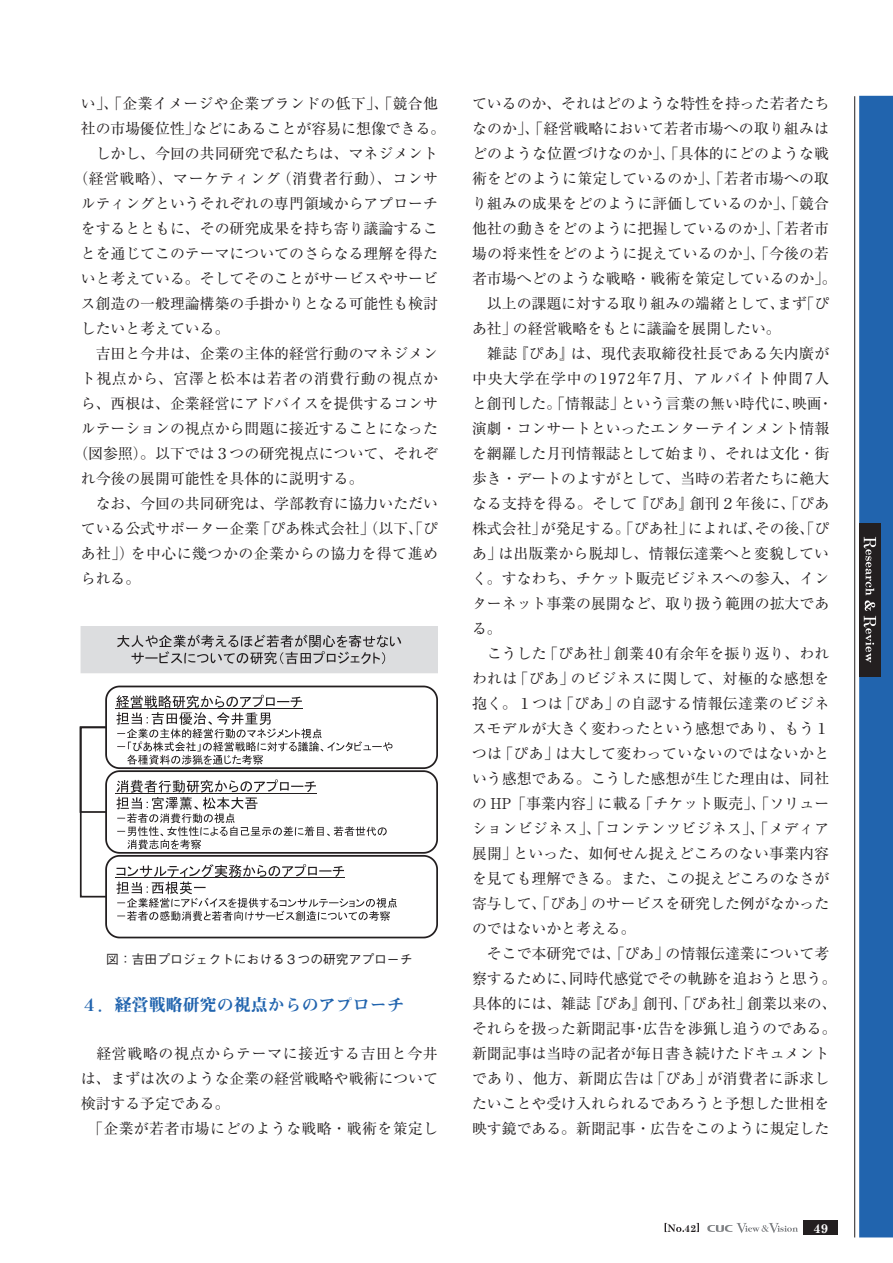
<style>
.page{position:relative;width:893px;height:1263px;background:#fff}
.page>*{position:absolute;margin:0;border:0;box-sizing:border-box;transform-origin:0 0}
.t1{font:16.95px "Midashi Min Pro MA31";color:#2164ae}
.t2{font:14.85px/25px "Ryumin Pro";color:#231f20}
.t3{font:14.85px/25px "Ryumin Pro";letter-spacing:.025em;color:#231f20}
.t4{font:14.85px "Ryumin Pro";letter-spacing:.035em;color:#231f20}
.t5{font:14.85px "Ryumin Pro";letter-spacing:.05em;color:#231f20}
.t6{font:500 12.75px "Gothic BBB Pro";color:#231f20}
.t7{font:700 12.75px "Century Schoolbook";color:#fff}
.t8{font:700 10.05px "Century Schoolbook";color:#231f20}
</style>
<div class="page">
<svg style="left:665px;top:1223px;width:19px;height:9px"></svg>
<svg style="left:696px;top:1223px;width:3px;height:9px"></svg>
<div style="left:804px;top:1220px;width:34px;height:15px;background:#231f20"></div>
<svg style="left:707px;top:1223px;width:91px;height:10px"></svg>
<hr style="left:854px;top:96px;width:1px;height:1141px;background:#231f20">
<svg style="left:859px;top:96px;width:34px;height:1141px;background:#2460a4"></svg>
<svg style="left:81px;top:626px;width:357px;height:47px;background:#c9c9cb"></svg>
<svg style="left:80px;top:686px;width:358px;height:252px"></svg>
<p class="t3" style="left:81px;top:90px;width:359px">い」、「企業イメージや企業ブランドの低下」、「競合他</p>
<p class="t2" style="left:81px;top:115px;width:366px">社の市場優位性」などにあることが容易に想像できる。</p>
<p class="t2" style="left:81px;top:140px;width:359px">　しかし、今回の共同研究で私たちは、マネジメント</p>
<p class="t4" style="left:73px;top:167px;width:366px">（経営戦略）、マーケティング（消費者行動）、コンサ</p>
<p class="t2" style="left:81px;top:190px;width:359px">ルティングというそれぞれの専門領域からアプローチ</p>
<p class="t2" style="left:81px;top:215px;width:359px">をするとともに、その研究成果を持ち寄り議論するこ</p>
<p class="t2" style="left:81px;top:240px;width:359px">とを通じてこのテーマについてのさらなる理解を得た</p>
<p class="t2" style="left:81px;top:265px;width:359px">いと考えている。そしてそのことがサービスやサービ</p>
<p class="t2" style="left:81px;top:290px;width:359px">ス創造の一般理論構築の手掛かりとなる可能性も検討</p>
<p class="t2" style="left:81px;top:315px;width:150px">したいと考えている。</p>
<p class="t2" style="left:81px;top:340px;width:359px">　吉田と今井は、企業の主体的経営行動のマネジメン</p>
<p class="t5" style="left:81px;top:367px;width:359px">ト視点から、宮澤と松本は若者の消費行動の視点か</p>
<p class="t2" style="left:81px;top:390px;width:359px">ら、西根は、企業経営にアドバイスを提供するコンサ</p>
<p class="t2" style="left:81px;top:415px;width:359px">ルテーションの視点から問題に接近することになった</p>
<p class="t2" style="left:73px;top:440px;width:366px">（図参照）。以下では３つの研究視点について、それぞ</p>
<p class="t2" style="left:81px;top:465px;width:284px">れ今後の展開可能性を具体的に説明する。</p>
<p class="t2" style="left:81px;top:490px;width:359px">　なお、今回の共同研究は、学部教育に協力いただい</p>
<p class="t2" style="left:81px;top:515px;width:359px">ている公式サポーター企業「ぴあ株式会社」（以下、「ぴ</p>
<p class="t4" style="left:81px;top:542px;width:359px">あ社」）を中心に幾つかの企業からの協力を得て進め</p>
<p class="t2" style="left:81px;top:565px;width:76px">られる。　</p>
<p class="t6" style="left:106px;top:948px;width:308px">図：吉田プロジェクトにおける３つの研究アプローチ</p>
<p class="t1" style="left:81px;top:991px;width:325px">４．経営戦略研究の視点からのアプローチ</p>
<p class="t3" style="left:81px;top:1039px;width:359px">　経営戦略の視点からテーマに接近する吉田と今井は、まずは次のような企業の経営戦略や戦術について検討する予定である。<br>　「企業が若者市場にどのような戦略・戦術を策定し</p>
<p class="t2" style="left:472px;top:90px;width:366px">ているのか、それはどのような特性を持った若者たちなのか」、「経営戦略において若者市場への取り組みはどのような位置づけなのか」、「具体的にどのような戦術をどのように策定しているのか」、「若者市場への取り組みの成果をどのように評価しているのか」、「競合他社の動きをどのように把握しているのか」、「若者市場の将来性をどのように捉えているのか」、「今後の若者市場へどのような戦略・戦術を策定しているのか」。　以上の課題に対する取り組みの端緒として、まず「ぴあ社」の経営戦略をもとに議論を展開したい。<br>　雑誌『ぴあ』は、現代表取締役社長である矢内廣が中央大学在学中の1972年7月、アルバイト仲間7人と創刊した。「情報誌」という言葉の無い時代に、映画・演劇・コンサートといったエンターテインメント情報を網羅した月刊情報誌として始まり、それは文化・街歩き・デートのよすがとして、当時の若者たちに絶大なる支持を得る。そして『ぴあ』創刊２年後に、「ぴあ株式会社」が発足する。「ぴあ社」によれば、その後、「ぴあ」は出版業から脱却し、情報伝達業へと変貌していく。すなわち、チケット販売ビジネスへの参入、インターネット事業の展開など、取り扱う範囲の拡大である。<br>　こうした「ぴあ社」創業40有余年を振り返り、われわれは「ぴあ」のビジネスに関して、対極的な感想を抱く。１つは「ぴあ」の自認する情報伝達業のビジネスモデルが大きく変わったという感想であり、もう１つは「ぴあ」は大して変わっていないのではないかという感想である。こうした感想が生じた理由は、同社の HP「事業内容」に載る「チケット販売」、「ソリューションビジネス」、「コンテンツビジネス」、「メディア展開」といった、如何せん捉えどころのない事業内容を見ても理解できる。また、この捉えどころのなさが寄与して、「ぴあ」のサービスを研究した例がなかったのではないかと考える。<br>　そこで本研究では、「ぴあ」の情報伝達業について考察するために、同時代感覚でその軌跡を追おうと思う。具体的には、雑誌『ぴあ』創刊、「ぴあ社」創業以来の、それらを扱った新聞記事・広告を渉猟し追うのである。新聞記事は当時の記者が毎日書き続けたドキュメントであり、他方、新聞広告は「ぴあ」が消費者に訴求したいことや受け入れられるであろうと予想した世相を映す鏡である。新聞記事・広告をこのように規定した</p>
<p class="t8" style="left:685px;top:1222px;width:13px">42</p>
<p class="t7" style="left:813px;top:1220px;width:16px">49</p>
</div>
